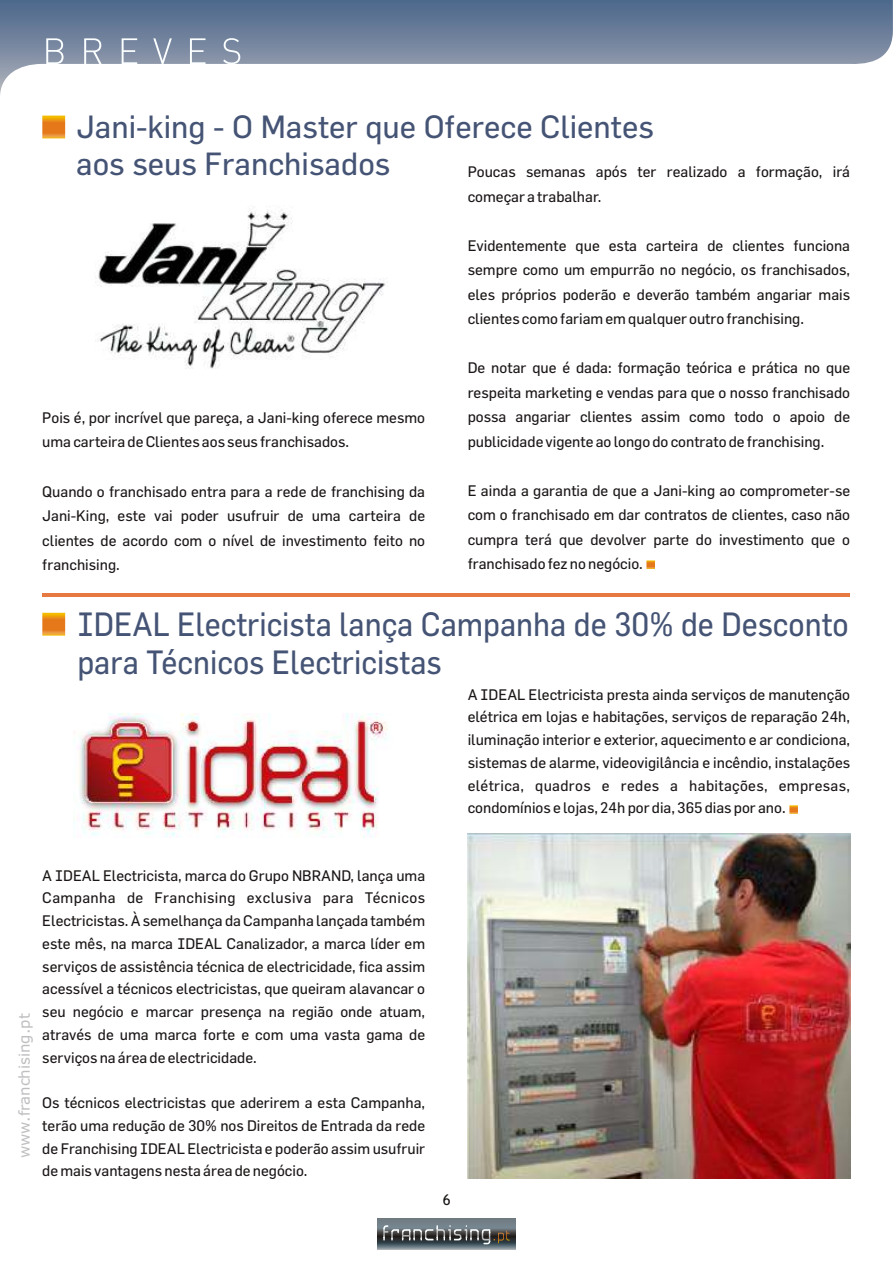
<style>
.page{position:relative;width:894px;height:1263px;background:#fff}
.page>*{position:absolute;margin:0;border:0;box-sizing:border-box;transform-origin:0 0}
.t1{font:33px/38.5px "Flama";color:#455475;scale:.94 1}
.t2{font:31.5px/36.8px "Flama";color:#455475}
.t3{font:15px/22.8px "Flama";color:#1c1717;text-align:justify}
.t4{font:15px "Verdana";color:#bfbfc2}
.t5{font:15px "Trebuchet MS";color:#1c1717}
</style>
<div class="page">
<img style="left:0;top:0;width:893px;height:94px">
<img style="left:42px;top:116px;width:23px;height:22px">
<img style="left:377px;top:1219px;width:139px;height:31px">
<svg style="left:383px;top:1225px;width:127px;height:19px;background:#626769"></svg>
<svg style="left:46px;top:38px;width:194px;height:26px;background:#919db1"></svg>
<svg style="left:646px;top:560px;width:9px;height:9px"></svg>
<hr style="left:43px;top:593px;width:807px;height:4px;background:#e67842">
<img style="left:42px;top:613px;width:23px;height:23px">
<img style="left:73px;top:713px;width:315px;height:124px">
<svg style="left:789px;top:805px;width:9px;height:9px"></svg>
<img style="left:95px;top:210px;width:291px;height:159px">
<img style="left:468px;top:834px;width:382px;height:344px">
<h2 class="t2" style="left:76px;top:111px;width:579px">Jani-king - O Master que Oferece Clientes aos seus Franchisados</h2>
<p class="t3" style="left:468px;top:160px;width:384px;line-height:24.5px">Poucas semanas após ter realizado a formação, irá começar a trabalhar.</p>
<p class="t3" style="left:468px;top:234px;width:384px;line-height:24.5px">Evidentemente que esta carteira de clientes funciona sempre como um empurrão no negócio, os franchisados, eles próprios poderão e deverão também angariar mais clientes como fariam em qualquer outro franchising.</p>
<p class="t3" style="left:468px;top:356px;width:384px;line-height:24.5px">De notar que é dada: formação teórica e prática no que respeita marketing e vendas para que o nosso franchisado possa angariar clientes assim como todo o apoio de publicidade vigente ao longo do contrato de franchising.</p>
<p class="t3" style="left:468px;top:479px;width:384px;line-height:24.5px">E ainda a garantia de que a Jani-king ao comprometer-se com o franchisado em dar contratos de clientes, caso não cumpra terá que devolver parte do investimento que o franchisado fez no negócio.</p>
<h1 class="t1" style="left:77px;top:607px;width:822px">IDEAL Electricista lança Campanha de 30% de Desconto para Técnicos Electricistas</h1>
<p class="t3" style="left:42px;top:406px;width:384px;line-height:24.5px">Pois é, por incrível que pareça, a Jani-king oferece mesmo uma carteira de Clientes aos seus franchisados.</p>
<p class="t3" style="left:42px;top:480px;width:384px;line-height:24.5px">Quando o franchisado entra para a rede de franchising da Jani-King, este vai poder usufruir de uma carteira de clientes de acordo com o nível de investimento feito no franchising.</p>
<p class="t3" style="left:468px;top:684px;width:384px">A IDEAL Electricista presta ainda serviços de manutenção elétrica em lojas e habitações, serviços de reparação 24h, iluminação interior e exterior, aquecimento e ar condiciona, sistemas de alarme, videovigilância e incêndio, instalações elétrica, quadros e redes a habitações, empresas, condomínios e lojas, 24h por dia, 365 dias por ano.</p>
<p class="t4" style="left:18px;top:1158px;width:146px;rotate:-90deg">www.franchising.pt</p>
<p class="t3" style="left:42px;top:865px;width:384px">A IDEAL Electricista, marca do Grupo NBRAND, lança uma Campanha de Franchising exclusiva para Técnicos Electricistas. À semelhança da Campanha lançada também este mês, na marca IDEAL Canalizador, a marca líder em serviços de assistência técnica de electricidade, fica assim acessível a técnicos electricistas, que queiram alavancar o seu negócio e marcar presença na região onde atuam, através de uma marca forte e com uma vasta gama de serviços na área de electricidade.</p>
<p class="t3" style="left:42px;top:1092px;width:384px">Os técnicos electricistas que aderirem a esta Campanha, terão uma redução de 30% nos Direitos de Entrada da rede de Franchising IDEAL Electricista e poderão assim usufruir de mais vantagens nesta área de negócio.</p>
<p class="t5" style="left:443px;top:1194px;width:9px">6</p>
</div>
